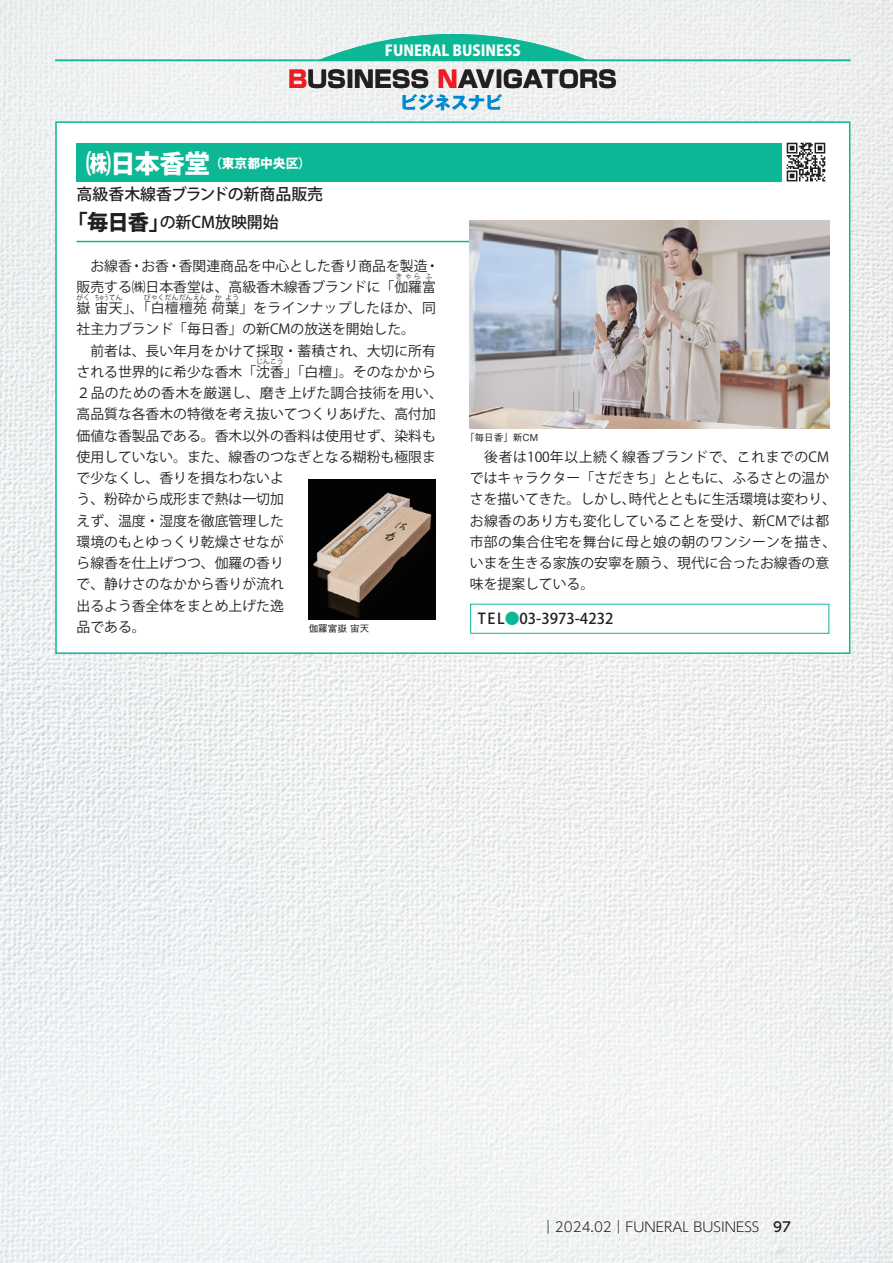
<style>
.page{position:relative;width:893px;height:1263px;background:#fff}
.page>*{position:absolute;margin:0;border:0;box-sizing:border-box;transform-origin:0 0}
.t1{font:800 23.4px "Shin Go Pro";letter-spacing:-.01em;color:#231f20}
.t2{font:700 16.95px "Gothic MB101 Pro";color:#0089cf}
.t3{font:500 15.9px "Koz Go Pro";color:#231f20}
.t4{font:500 14.85px "Koz Go Pro";color:#231f20}
.t5{font:800 14.85px "Koz Go Pro";color:#fff}
.本文{font:13.8px/21.3px "Koz Go Pro";color:#231f20}
.ノーマル{font:300 13.5px "UD Shin Go Pro";color:#231f20}
.t6{font:800 12.75px "Koz Go Pro";color:#fff}
.t7{font:500 9.6px "Gothic BBB Pr 6 N";color:#231f20}
.本文-2{font:6.9px "Koz Go Pro";color:#231f20}
.本文-3{font:6.9px "Koz Go Pro";color:#231f20;scale:.67 1}
.s1{color:#ee1d23}
.s2{font-size:25.5px}
.s3{font-weight:800;font-size:21.3px}
.s4{color:#0cb795}
.s5{font-weight:500}
</style>
<div class="page">
<img style="left:0;top:0;width:893px;height:1263px">
<div style="left:55px;top:121px;width:795px;height:533px;background:#fff;border:2px solid #0cb795"></div>
<img style="left:786px;top:142px;width:40px;height:40px">
<div style="left:470px;top:604px;width:359px;height:30px;border:1px solid #0cb795"></div>
<div style="left:77px;top:143px;width:705px;height:38px;background:#0cb795"></div>
<hr style="left:77px;top:241px;width:752px;height:1px;background:#0cb795">
<hr style="left:55px;top:60px;width:795px;height:1px;background:#0cb795">
<svg style="left:318px;top:34px;width:270px;height:26px;background:#55c9b2"></svg>
<img style="left:309px;top:479px;width:127px;height:141px">
<img style="left:470px;top:220px;width:359px;height:208px">
<p class="t5" style="left:385px;top:41px;width:137px">FUNERAL BUSINESS</p>
<p class="t1" style="left:288px;top:61px;width:330px"><span class="s1">B</span>USINESS <span class="s1">N</span>AVIGATORS</p>
<p class="t2" style="left:400px;top:89px;width:104px">ビジネスナビ</p>
<p class="t6" style="left:86px;top:155px;width:227px"><span class="s2">㈱⽇本⾹堂</span> （東京都中央区）</p>
<p class="t3" style="left:66px;top:212px;width:214px"><span class="s3">「毎日香」</span>の新CM放映開始</p>
<p class="t3" style="left:77px;top:183px;width:248px">⾼級⾹⽊線⾹ブランドの新商品販売</p>
<p class="本文" style="left:77px;top:255px;width:364px">　お線香・お香・香関連商品を中心とした香り商品を製造・販売する㈱⽇ 本⾹堂は、高級香木線香ブランドに「伽羅富</p>
<p class="本文-2" style="left:396px;top:272px;width:27px">きゃら</p>
<p class="本文-2" style="left:425px;top:272px;width:8px">ふ</p>
<p class="本文" style="left:77px;top:298px;width:361px">嶽宙天」、「⽩檀檀苑荷葉」をラインナップしたほか、同</p>
<p class="本文-2" style="left:77px;top:293px;width:15px">がく</p>
<p class="本文-3" style="left:95px;top:293px;width:43px">ちゅうてん</p>
<p class="本文-2" style="left:144px;top:293px;width:64px">びゃくだんだんえん</p>
<p class="本文-2" style="left:215px;top:293px;width:8px">か</p>
<p class="本文-2" style="left:225px;top:293px;width:15px">よう</p>
<p class="本文" style="left:77px;top:319px;width:340px">社主力ブランド「毎⽇⾹」の新CMの放送を開始した。</p>
<p class="本文" style="left:77px;top:340px;width:361px">　前者は、長い年月をかけて採取・蓄積され、大切に所有される世界的に希少な香木「沈香」「白檀」。そのなかから</p>
<p class="本文-2" style="left:256px;top:357px;width:29px">じんこう</p>
<p class="本文" style="left:77px;top:383px;width:368px">２品のための香木を厳選し、磨き上げた調合技術を用い、高品質な各香木の特徴を考え抜いてつくりあげた、高付加価値な香製品である。香木以外の香料は使用せず、染料も使用していない。また、線香のつなぎとなる糊粉も極限ま</p>
<p class="本文" style="left:77px;top:468px;width:209px;text-align:justify">で少なくし、香りを損なわないよう、粉砕から成形まで熱は一切加えず、温度・湿度を徹底管理した環境のもとゆっくり乾燥させながら線香を仕上げつつ、伽羅の⾹りで、静けさのなかから⾹りが流れ出るよう⾹全体をまとめ上げた逸品である。</p>
<p class="t7" style="left:309px;top:621px;width:62px">伽羅富嶽 宙天</p>
<p class="t7" style="left:465px;top:430px;width:74px">「毎日香」新CM</p>
<p class="本文" style="left:470px;top:446px;width:368px">　後者は100年以上続く線⾹ブランドで、これまでのCMではキャラクター「さだきち」とともに、ふるさとの温かさを描いてきた。しかし、時代とともに⽣活環境は変わり、お線⾹のあり方も変化していることを受け、新CMでは都市部の集合住宅を舞台に母と娘の朝のワンシーンを描き、いまを生きる家族の安寧を願う、現代に合ったお線香の意味を提案している。</p>
<p class="t4" style="left:478px;top:609px;width:137px">TEL<span class="s4">●</span>03-3973-4232</p>
<p class="ノーマル" style="left:541px;top:1216px;width:251px">｜2024.02｜FUNERAL BUSINESS <span class="s5">97</span></p>
</div>
